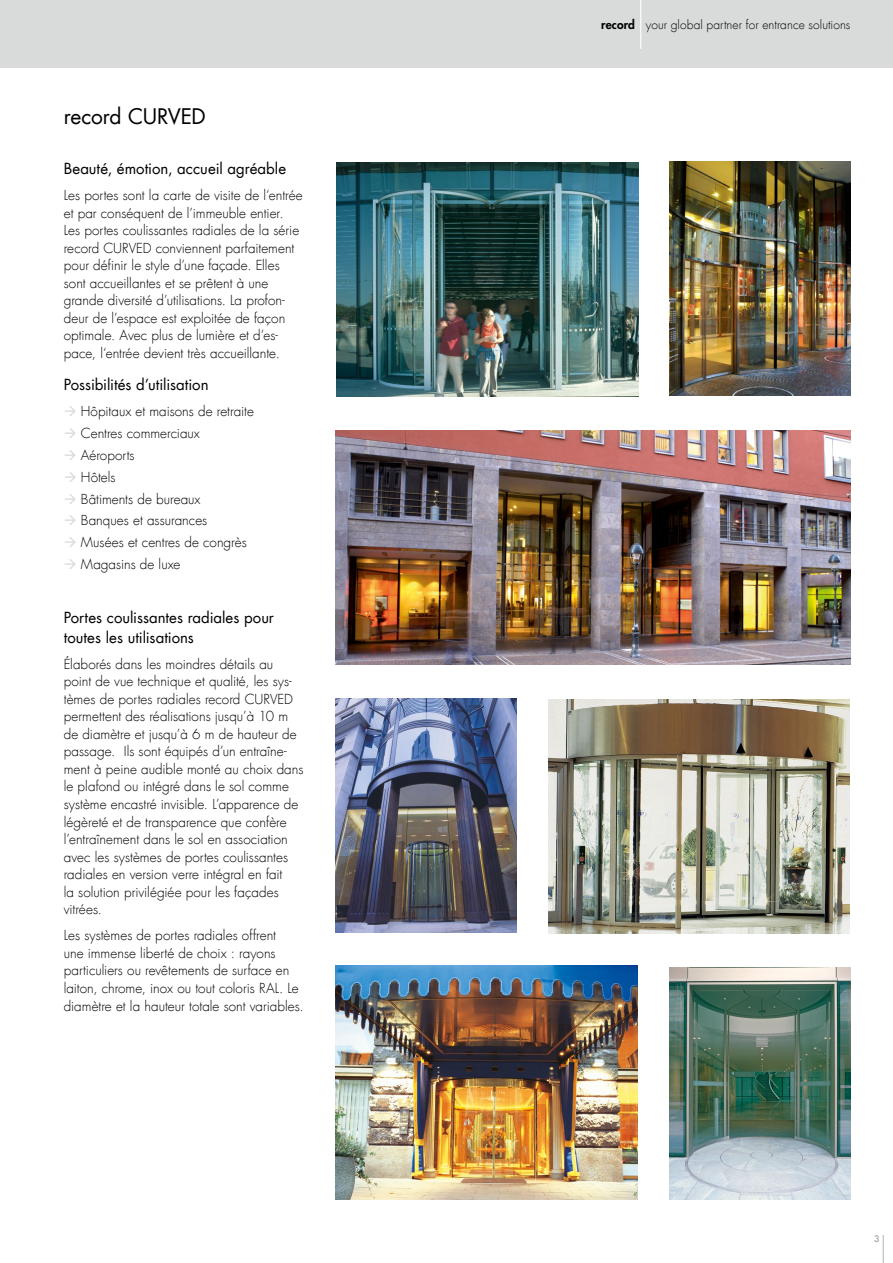
<style>
.page{position:relative;width:893px;height:1263px;background:#fff}
.page>*{position:absolute;margin:0;border:0;box-sizing:border-box;transform-origin:0 0}
.t1{font:21px "Futura Com";letter-spacing:-.015em;color:#000}
.t2{font:15px/19.5px "Futura Com";color:#000}
.t3{font:300 13.5px/17.5px "Futura Com";color:#000}
.t4{font:300 12px "Futura Com";letter-spacing:.01em;color:#000}
.t5{font:800 9px "Futura Std";color:#b1b2b3}
.s1{font-family:"Futura Std";font-weight:800}
</style>
<div class="page">
<svg style="left:883px;top:1235px;width:1px;height:28px"></svg>
<div style="left:0;top:0;width:893px;height:68px;background:#d9dada"></div>
<hr style="left:640px;top:0;width:1px;height:49px;background:#fff">
<img style="left:670px;top:162px;width:180px;height:233px">
<img style="left:549px;top:699px;width:301px;height:234px">
<img style="left:336px;top:965px;width:301px;height:234px">
<img style="left:670px;top:967px;width:180px;height:232px">
<img style="left:336px;top:431px;width:514px;height:234px">
<img style="left:336px;top:162px;width:302px;height:234px">
<img style="left:336px;top:699px;width:181px;height:234px">
<h1 class="t1" style="left:64px;top:102px;width:144px">record CURVED</h1>
<p class="t2" style="left:64px;top:159px;width:224px">Beauté, émotion, accueil agréable</p>
<p class="t3" style="left:64px;top:186px;width:240px">Les portes sont la carte de visite de l‘entrée et par conséquent de l’immeuble entier.<br>Les portes coulissantes radiales de la série record CURVED conviennent parfaitement pour définir le style d’une façade. Elles sont accueillantes et se prêtent à une grande diversité d’utilisations. La profon&shy;deur de l’espace est exploitée de façon optimale. Avec plus de lumière et d’es&shy;pace, l‘entrée devient très accueillante.</p>
<p class="t2" style="left:64px;top:375px;width:146px">Possibilités d’utilisation</p>
<p class="t3" style="left:81px;top:401px;width:175px;line-height:21.8px">Hôpitaux et maisons de retraite<br>Centres commerciaux<br>Aéroports<br>Hôtels<br>Bâtiments de bureaux<br>Banques et assurances<br>Musées et centres de congrès<br>Magasins de luxe</p>
<p class="t2" style="left:64px;top:607px;width:212px">Portes coulissantes radiales pour toutes les utilisations</p>
<p class="t3" style="left:64px;top:655px;width:241px">Élaborés dans les moindres détails au point de vue technique et qualité, les sys&shy;tèmes de portes radiales record CURVED permettent des réalisations jusqu’à 10 m de diamètre et jusqu’à 6 m de hauteur de passage. Ils sont équipés d’un entraîne&shy;ment à peine audible monté au choix dans le plafond ou intégré dans le sol comme système encastré invisible. L’apparence de légèreté et de transparence que confère l’entraînement dans le sol en association avec les systèmes de portes coulissantes radiales en version verre intégral en fait<br>la solution privilégiée pour les façades vitrées.</p>
<p class="t3" style="left:64px;top:927px;width:242px">Les systèmes de portes radiales offrent<br>une immense liberté de choix : rayons particuliers ou revêtements de surface en laiton, chrome, inox ou tout coloris RAL. Le diamètre et la hauteur totale sont variables.</p>
<p class="t4" style="left:601px;top:17px;width:251px"><span class="s1">record</span> your global partner for entrance solutions</p>
<p class="t5" style="left:874px;top:1233px;width:7px">3</p>
</div>
